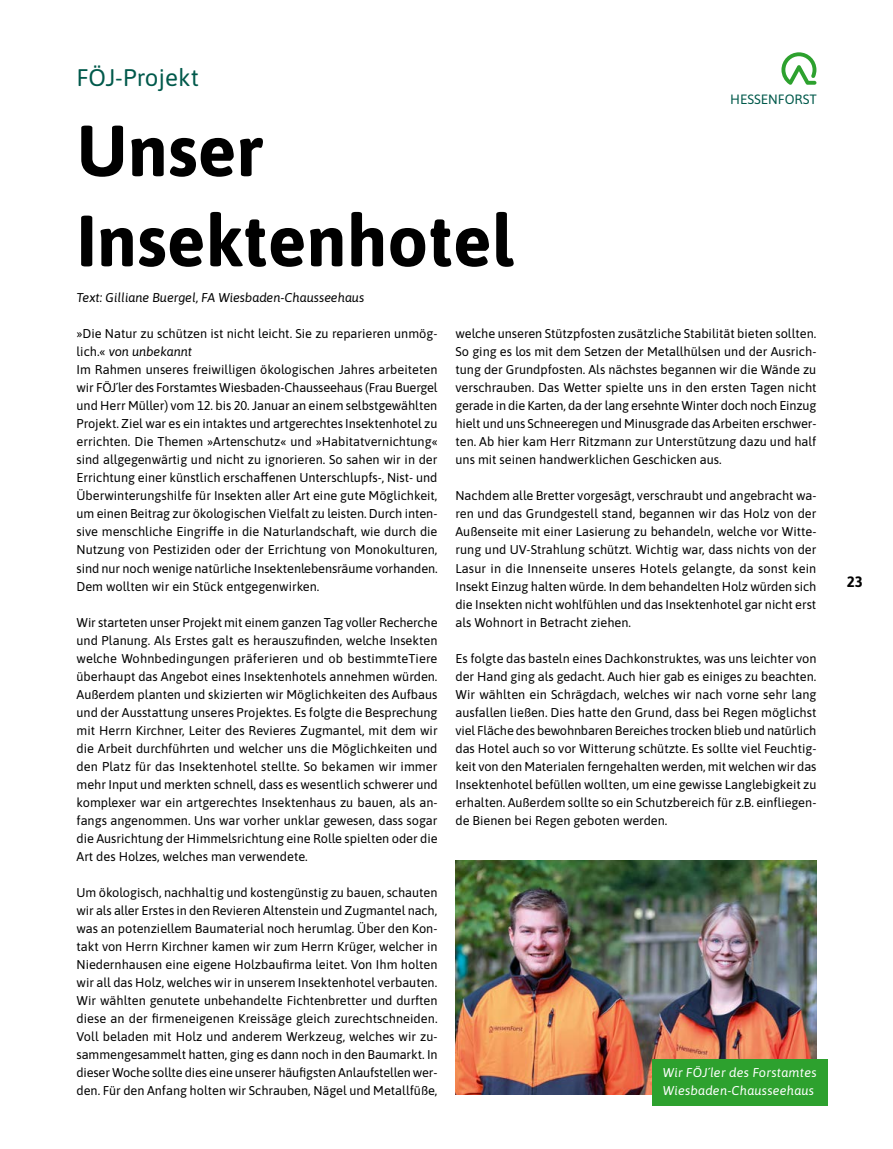
<style>
.page{position:relative;width:893px;height:1149px;background:#fff}
.page>*{position:absolute;margin:0;border:0;box-sizing:border-box;transform-origin:0 0}
.Headlin_48_bold{font:700 72px "Asap";color:#000}
.Subtitel{font:24px "Asap";color:#00594b}
.t1{font:700 15px "Asap";color:#000}
.t2{font:13.5px "Asap";color:#00594b}
.Fließtext{font:12.75px/18px "Asap";color:#000;text-align:justify}
.Autorinnen{font:italic 12.75px "Asap";color:#000}
.Bildunterschrift{font:italic 12.75px/18px "Asap";letter-spacing:.02em;color:#fff}
.s1{font-style:italic}
</style>
<div class="page">
<img style="left:455px;top:860px;width:361px;height:234px">
<svg style="left:781px;top:52px;width:35px;height:33px"></svg>
<div style="left:652px;top:1058px;width:175px;height:47px;background:#2da12e"></div>
<p class="Subtitel" style="left:77px;top:61px;width:124px">FÖJ-Projekt</p>
<p class="Headlin_48_bold" style="left:77px;top:101px;width:188px">Unser</p>
<p class="Headlin_48_bold" style="left:77px;top:191px;width:438px">Insektenhotel</p>
<p class="t2" style="left:730px;top:90px;width:18px">Hessen</p>
<p class="t2" style="left:778px;top:90px;width:16px">Forst</p>
<p class="Autorinnen" style="left:77px;top:289px;width:289px">Text: Gilliane Buergel, FA Wiesbaden-Chausseehaus</p>
<p class="Fließtext" style="left:77px;top:324px;width:362px">»Die Natur zu schützen ist nicht leicht. Sie zu reparieren unmög&shy;lich.« <span class="s1">von unbekannt</span></p>
<p class="Fließtext" style="left:77px;top:360px;width:363px">Im Rahmen unseres freiwilligen ökologischen Jahres arbeiteten wir FÖJ´ler des Forstamtes Wiesbaden-Chausseehaus (Frau Buergel und Herr Müller) vom 12. bis 20. Januar an einem selbstgewählten Projekt. Ziel war es ein intaktes und artgerechtes Insektenhotel zu errichten. Die Themen »Artenschutz« und »Habitatvernichtung« sind allgegenwärtig und nicht zu ignorieren. So sahen wir in der Errichtung einer künstlich erschaffenen Unterschlupfs-, Nist- und Überwinterungshilfe für Insekten aller Art eine gute Möglichkeit, um einen Beitrag zur ökologischen Vielfalt zu leisten. Durch inten&shy;sive menschliche Eingriffe in die Naturlandschaft, wie durch die Nutzung von Pestiziden oder der Errichtung von Monokulturen, sind nur noch wenige natürliche Insektenlebensräume vorhanden.<br>Dem wollten wir ein Stück entgegenwirken.</p>
<p class="Fließtext" style="left:77px;top:612px;width:363px">Wir starteten unser Projekt mit einem ganzen Tag voller Recherche und Planung. Als Erstes galt es herauszufinden, welche Insekten welche Wohnbedingungen präferieren und ob bestimmteTiere überhaupt das Angebot eines Insektenhotels annehmen würden.<br>Außerdem planten und skizierten wir Möglichkeiten des Aufbaus und der Ausstattung unseres Projektes. Es folgte die Besprechung mit Herrn Kirchner, Leiter des Revieres Zugmantel, mit dem wir die Arbeit durchführten und welcher uns die Möglichkeiten und den Platz für das Insektenhotel stellte. So bekamen wir immer mehr Input und merkten schnell, dass es wesentlich schwerer und komplexer war ein artgerechtes Insektenhaus zu bauen, als an&shy;fangs angenommen. Uns war vorher unklar gewesen, dass sogar die Ausrichtung der Himmelsrichtung eine Rolle spielten oder die Art des Holzes, welches man verwendete.</p>
<p class="Fließtext" style="left:77px;top:882px;width:363px">Um ökologisch, nachhaltig und kostengünstig zu bauen, schauten wir als aller Erstes in den Revieren Altenstein und Zugmantel nach, was an potenziellem Baumaterial noch herumlag. Über den Kon&shy;takt von Herrn Kirchner kamen wir zum Herrn Krüger, welcher in Niedernhausen eine eigene Holzbaufirma leitet. Von Ihm holten wir all das Holz, welches wir in unserem Insektenhotel verbauten.<br>Wir wählten genutete unbehandelte Fichtenbretter und durften diese an der firmeneigenen Kreissäge gleich zurechtschneiden.<br>Voll beladen mit Holz und anderem Werkzeug, welches wir zu&shy;sammengesammelt hatten, ging es dann noch in den Baumarkt. In dieser Woche sollte dies eine unserer häufigsten Anlaufstellen wer&shy;den. Für den Anfang holten wir Schrauben, Nägel und Metallfüße,</p>
<p class="Fließtext" style="left:455px;top:324px;width:362px">welche unseren Stützpfosten zusätzliche Stabilität bieten sollten.</p>
<p class="Fließtext" style="left:455px;top:342px;width:363px">So ging es los mit dem Setzen der Metallhülsen und der Ausrich&shy;tung der Grundpfosten. Als nächstes begannen wir die Wände zu verschrauben. Das Wetter spielte uns in den ersten Tagen nicht gerade in die Karten, da der lang ersehnte Winter doch noch Einzug hielt und uns Schneeregen und Minusgrade das Arbeiten erschwer&shy;ten. Ab hier kam Herr Ritzmann zur Unterstützung dazu und half uns mit seinen handwerklichen Geschicken aus.</p>
<p class="Fließtext" style="left:455px;top:486px;width:362px">Nachdem alle Bretter vorgesägt, verschraubt und angebracht wa&shy;ren und das Grundgestell stand, begannen wir das Holz von der Außenseite mit einer Lasierung zu behandeln, welche vor Witte&shy;rung und UV-Strahlung schützt. Wichtig war, dass nichts von der Lasur in die Innenseite unseres Hotels gelangte, da sonst kein Insekt Einzug halten würde. In dem behandelten Holz würden sich die Insekten nicht wohlfühlen und das Insektenhotel gar nicht erst als Wohnort in Betracht ziehen.</p>
<p class="Fließtext" style="left:455px;top:648px;width:363px">Es folgte das basteln eines Dachkonstruktes, was uns leichter von der Hand ging als gedacht. Auch hier gab es einiges zu beachten.<br>Wir wählten ein Schrägdach, welches wir nach vorne sehr lang ausfallen ließen. Dies hatte den Grund, dass bei Regen möglichst viel Fläche des bewohnbaren Bereiches trocken blieb und natürlich das Hotel auch so vor Witterung schützte. Es sollte viel Feuchtig&shy;keit von den Materialen ferngehalten werden, mit welchen wir das Insektenhotel befüllen wollten, um eine gewisse Langlebigkeit zu erhalten. Außerdem sollte so ein Schutzbereich für z.B. einfliegen&shy;de Bienen bei Regen geboten werden.</p>
<p class="Bildunterschrift" style="left:663px;top:1062px;width:155px">Wir FÖJ´ler des Forstamtes<br>Wiesbaden-Chausseehaus</p>
<p class="t1" style="left:847px;top:571px;width:18px">23</p>
</div>
